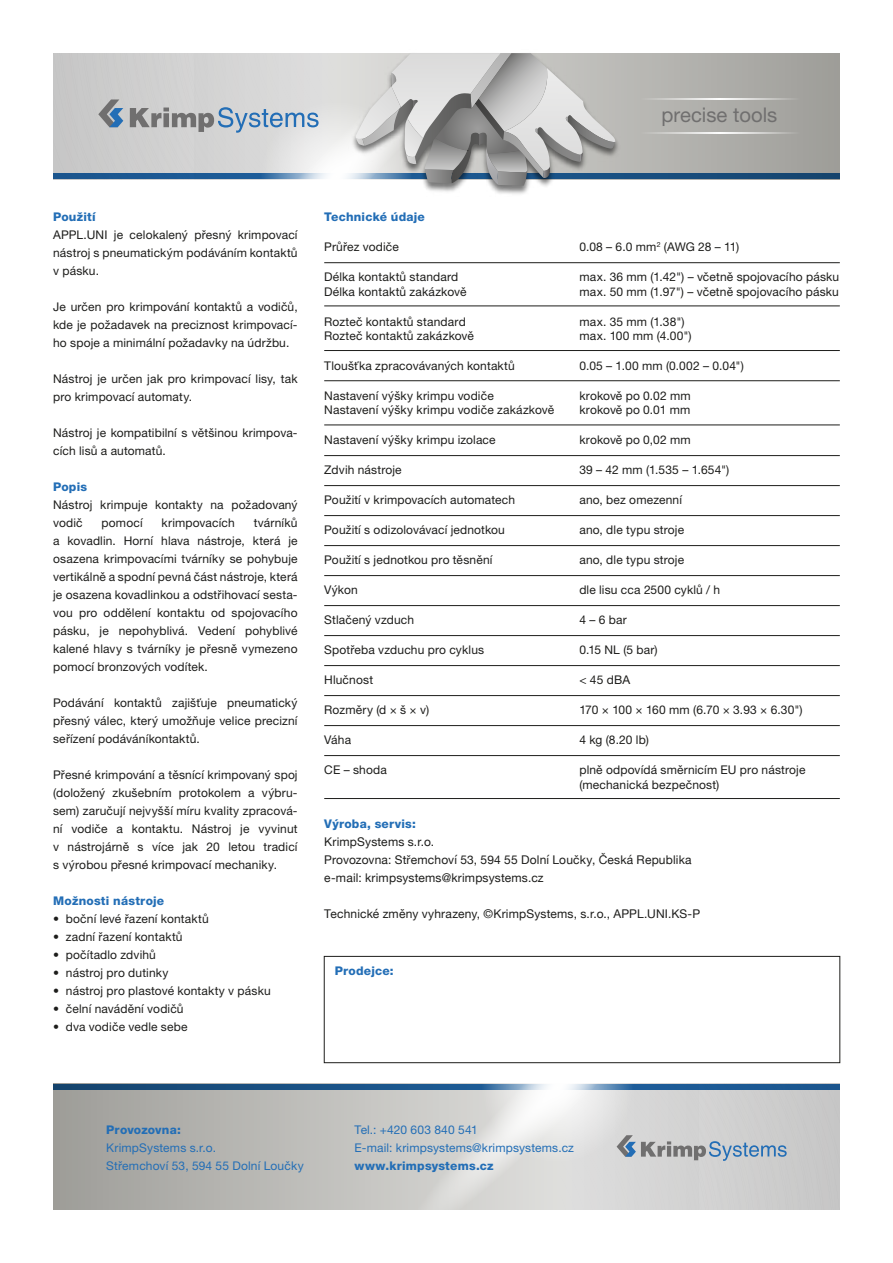
<style>
.page{position:relative;width:893px;height:1263px;background:#fff}
.page>*{position:absolute;margin:0;border:0;box-sizing:border-box;transform-origin:0 0}
.t1{font:20.25px "Helvetica Neue LT Pro";color:#706f6f}
.t2{font:12px/18px "Helvetica Neue LT Pro";letter-spacing:.01em;color:#1d1d1b;text-align:justify}
.t3{font:12px/18px "Helvetica Neue";letter-spacing:.015em;color:#1d1d1b}
.t4{font:12px/18px "Helvetica Neue LT Pro";letter-spacing:.015em;color:#236eb6}
.t5{font:800 12px "Helvetica Neue LT Pro";letter-spacing:.015em;color:#236eb6}
</style>
<div class="page">
<svg style="left:53px;top:53px;width:787px;height:121px;background:#b1b1af"></svg>
<svg style="left:53px;top:174px;width:787px;height:5px"></svg>
<svg style="left:656px;top:99px;width:143px;height:1px"></svg>
<svg style="left:656px;top:132px;width:143px;height:1px"></svg>
<svg style="left:98px;top:99px;width:25px;height:28px"></svg>
<img style="left:425px;top:186px;width:104px;height:8px">
<svg style="left:130px;top:53px;width:526px;height:133px;background:#c1c4c5"></svg>
<svg style="left:53px;top:1089px;width:787px;height:121px;background:#afafac"></svg>
<svg style="left:53px;top:1084px;width:787px;height:5px"></svg>
<svg style="left:396px;top:955px;width:322px;height:129px"></svg>
<svg style="left:237px;top:1084px;width:550px;height:126px;background:#c8cacb"></svg>
<hr style="left:324px;top:262px;width:516px;height:1px;background:#1d1d1b">
<hr style="left:324px;top:305px;width:516px;height:1px;background:#1d1d1b">
<hr style="left:324px;top:350px;width:516px;height:1px;background:#1d1d1b">
<hr style="left:324px;top:380px;width:516px;height:1px;background:#1d1d1b">
<hr style="left:324px;top:425px;width:516px;height:1px;background:#1d1d1b">
<hr style="left:324px;top:605px;width:516px;height:1px;background:#1d1d1b">
<hr style="left:324px;top:635px;width:516px;height:1px;background:#1d1d1b">
<hr style="left:324px;top:665px;width:516px;height:1px;background:#1d1d1b">
<hr style="left:324px;top:695px;width:516px;height:1px;background:#1d1d1b">
<hr style="left:324px;top:725px;width:516px;height:1px;background:#1d1d1b">
<hr style="left:324px;top:755px;width:516px;height:1px;background:#1d1d1b">
<hr style="left:324px;top:798px;width:516px;height:1px;background:#1d1d1b">
<hr style="left:324px;top:455px;width:516px;height:1px;background:#1d1d1b">
<hr style="left:324px;top:485px;width:516px;height:1px;background:#1d1d1b">
<hr style="left:324px;top:515px;width:516px;height:1px;background:#1d1d1b">
<hr style="left:324px;top:545px;width:516px;height:1px;background:#1d1d1b">
<hr style="left:324px;top:575px;width:516px;height:1px;background:#1d1d1b">
<div style="left:324px;top:956px;width:516px;height:107px;border:1px solid #1d1d1b"></div>
<h1 class="t1" style="left:661px;top:103px;width:117px">precise tools</h1>
<p class="t5" style="left:53px;top:210px;width:44px">Použití</p>
<p class="t2" style="left:53px;top:226px;width:246px">APPL.UNI je celokalený přesný krimpovací nástroj s pneumatickým podáváním kontaktů v pásku.</p>
<p class="t2" style="left:53px;top:298px;width:246px">Je určen pro krimpování kontaktů a vodičů, kde je požadavek na preciznost krimpovací&shy;ho spoje a minimální požadavky na údržbu.</p>
<p class="t2" style="left:53px;top:370px;width:246px">Nástroj je určen jak pro krimpovací lisy, tak pro krimpovací automaty.</p>
<p class="t2" style="left:53px;top:424px;width:246px">Nástroj je kompatibilní s většinou krimpova&shy;cích lisů a automatů.</p>
<p class="t5" style="left:53px;top:480px;width:36px">Popis</p>
<p class="t2" style="left:53px;top:496px;width:246px">Nástroj krimpuje kontakty na požadovaný vodič</p>
<p class="t2" style="left:53px;top:514px;width:246px;text-indent:201px">tvárníků a kovadlin. Horní hlava nástroje, která je osazena krimpovacími tvárníky se pohybuje vertikálně a spodní pevná část nástroje, která je osazena kovadlinkou a odstřihovací sesta&shy;vou pro oddělení kontaktu od spojovacího pásku, je nepohyblivá. Vedení pohyblivé kalené hlavy s tvárníky je přesně vymezeno pomocí bronzových vodítek.</p>
<p class="t2" style="left:53px;top:694px;width:246px">Podávání kontaktů zajišťuje pneumatický přesný válec, který umožňuje velice precizní seřízení podáváníkontaktů.</p>
<p class="t2" style="left:53px;top:766px;width:246px">Přesné krimpování a těsnící krimpovaný spoj (doložený zkušebním protokolem a výbru&shy;sem) zaručují nejvyšší míru kvality zpracová&shy;ní vodiče a kontaktu. Nástroj je vyvinut v nástrojárně s více jak 20 letou tradicí s výrobou přesné krimpovací mechaniky.</p>
<p class="t5" style="left:53px;top:894px;width:113px">Možnosti nástroje</p>
<p class="t2" style="left:53px;top:910px;width:157px">• boční levé řazení kontaktů</p>
<p class="t2" style="left:53px;top:928px;width:131px">• zadní řazení kontaktů</p>
<p class="t2" style="left:53px;top:946px;width:104px">• počítadlo zdvihů</p>
<p class="t2" style="left:53px;top:964px;width:117px">• nástroj pro dutinky</p>
<p class="t2" style="left:53px;top:982px;width:219px">• nástroj pro plastové kontakty v pásku</p>
<p class="t2" style="left:53px;top:1000px;width:132px">• čelní navádění vodičů</p>
<p class="t2" style="left:53px;top:1018px;width:136px">• dva vodiče vedle sebe</p>
<p class="t2" style="left:102px;top:514px;width:43px">pomocí</p>
<p class="t2" style="left:162px;top:514px;width:75px">krimpovacích</p>
<p class="t5" style="left:324px;top:210px;width:102px">Technické údaje</p>
<p class="t2" style="left:324px;top:238px;width:76px">Průřez vodiče</p>
<p class="t2" style="left:579px;top:238px;width:161px">0.08 – 6.0 mm<sup>2</sup> (AWG 28 – 11)</p>
<p class="t2" style="left:324px;top:268px;width:136px">Délka kontaktů standard</p>
<p class="t2" style="left:579px;top:268px;width:261px">max. 36 mm (1.42") – včetně spojovacího pásku</p>
<p class="t2" style="left:324px;top:282px;width:144px">Délka kontaktů zakázkově</p>
<p class="t2" style="left:579px;top:282px;width:261px">max. 50 mm (1.97") – včetně spojovacího pásku</p>
<p class="t2" style="left:324px;top:312px;width:143px">Rozteč kontaktů standard</p>
<p class="t2" style="left:579px;top:312px;width:107px">max. 35 mm (1.38")</p>
<p class="t2" style="left:324px;top:327px;width:151px">Rozteč kontaktů zakázkově</p>
<p class="t2" style="left:579px;top:327px;width:114px">max. 100 mm (4.00")</p>
<p class="t2" style="left:324px;top:357px;width:192px">Tloušťka zpracovávaných kontaktů</p>
<p class="t2" style="left:579px;top:357px;width:166px">0.05 – 1.00 mm (0.002 – 0.04")</p>
<p class="t2" style="left:324px;top:387px;width:171px">Nastavení výšky krimpu vodiče</p>
<p class="t2" style="left:579px;top:387px;width:113px">krokově po 0.02 mm</p>
<p class="t2" style="left:324px;top:401px;width:232px">Nastavení výšky krimpu vodiče zakázkově</p>
<p class="t2" style="left:579px;top:401px;width:113px">krokově po 0.01 mm</p>
<p class="t2" style="left:324px;top:431px;width:173px">Nastavení výšky krimpu izolace</p>
<p class="t2" style="left:579px;top:431px;width:113px">krokově po 0,02 mm</p>
<p class="t2" style="left:324px;top:461px;width:79px">Zdvih nástroje</p>
<p class="t2" style="left:579px;top:461px;width:151px">39 – 42 mm (1.535 – 1.654")</p>
<p class="t2" style="left:324px;top:491px;width:192px">Použití v krimpovacích automatech</p>
<p class="t2" style="left:579px;top:491px;width:104px">ano, bez omezenní</p>
<p class="t2" style="left:324px;top:521px;width:182px">Použití s odizolovávací jednotkou</p>
<p class="t2" style="left:579px;top:521px;width:106px">ano, dle typu stroje</p>
<p class="t2" style="left:324px;top:551px;width:170px">Použití s jednotkou pro těsnění</p>
<p class="t2" style="left:579px;top:551px;width:106px">ano, dle typu stroje</p>
<p class="t2" style="left:324px;top:581px;width:35px">Výkon</p>
<p class="t2" style="left:579px;top:581px;width:142px">dle lisu cca 2500 cyklů / h</p>
<p class="t2" style="left:324px;top:611px;width:91px">Stlačený vzduch</p>
<p class="t2" style="left:579px;top:611px;width:49px">4 – 6 bar</p>
<p class="t2" style="left:324px;top:641px;width:161px">Spotřeba vzduchu pro cyklus</p>
<p class="t2" style="left:579px;top:641px;width:80px">0.15 NL (5 bar)</p>
<p class="t2" style="left:324px;top:671px;width:50px">Hlučnost</p>
<p class="t2" style="left:579px;top:671px;width:52px">&lt; 45 dBA</p>
<p class="t2" style="left:324px;top:701px;width:107px">Rozměry (d × š × v)</p>
<p class="t2" style="left:579px;top:701px;width:225px">170 × 100 × 160 mm (6.70 × 3.93 × 6.30")</p>
<p class="t2" style="left:324px;top:731px;width:28px">Váha</p>
<p class="t2" style="left:579px;top:731px;width:71px">4 kg (8.20 lb)</p>
<p class="t2" style="left:324px;top:761px;width:64px">CE – shoda</p>
<p class="t2" style="left:579px;top:763px;width:228px;line-height:14.4px">plně odpovídá směrnicím EU pro nástroje (mechanická bezpečnost)</p>
<p class="t5" style="left:324px;top:817px;width:93px">Výroba, servis:</p>
<p class="t3" style="left:324px;top:834px;width:369px">KrimpSystems s.r.o.<br>Provozovna: Střemchoví 53, 594 55 Dolní Loučky, Česká Republika e-mail: krimpsystems@krimpsystems.cz</p>
<p class="t3" style="left:324px;top:906px;width:378px">Technické změny vyhrazeny, ©KrimpSystems, s.r.o., APPL.UNI.KS-P</p>
<p class="t5" style="left:335px;top:964px;width:60px">Prodejce:</p>
<p class="t5" style="left:106px;top:1122px;width:76px">Provozovna:</p>
<p class="t4" style="left:106px;top:1138px;width:199px">KrimpSystems s.r.o.<br>Střemchoví 53, 594 55 Dolní Loučky</p>
<p class="t4" style="left:355px;top:1120px;width:221px">Tel.: +420 603 840 541<br>E-mail: krimpsystems@krimpsystems.cz</p>
<p class="t5" style="left:355px;top:1158px;width:141px">www.krimpsystems.cz</p>
</div>
